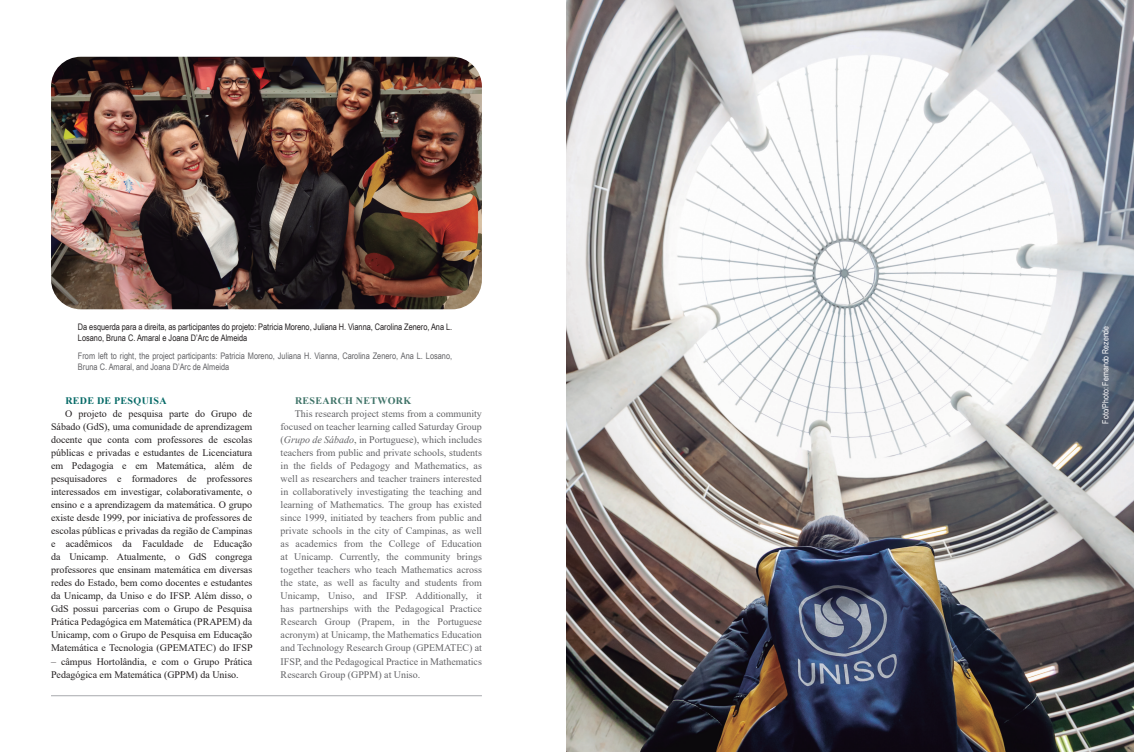
<style>
.page{position:relative;width:1134px;height:752px;background:#fff}
.page>*{position:absolute;margin:0;border:0;box-sizing:border-box;transform-origin:0 0}
.CORPO_PT{font:10px/13px "Times New Roman";color:#636366;text-align:justify}
.CORPO_PT-2{font:10px/13px "Times New Roman";color:#231f20;text-align:justify}
.CORPO_PT-3{font:700 10px "Times New Roman";letter-spacing:.035em;color:#3f7368}
.CORPO_PT-4{font:700 10px "Times New Roman";letter-spacing:.035em;color:#066a67}
.t1{font:9px/11px "Arial Narrow";color:#231f20}
.t2{font:9px/11px "Arial Narrow";color:#636366}
.t3{font:8.5px "Arial Narrow";color:#fff}
.s1{font-style:italic}
</style>
<div class="page">
<img style="left:567px;top:0;width:567px;height:751px">
<img style="left:51px;top:57px;width:431px;height:252px">
<hr style="left:51px;top:694px;width:431px;height:1px;background:#a8a9ad">
<p class="t1" style="left:78px;top:320px;width:376px">Da esquerda para a direita, as participantes do projeto: Patricia Moreno, Juliana H. Vianna, Carolina Zenero, Ana L.<br>Losano, Bruna C. Amaral e Joana D’Arc de Almeida</p>
<p class="t2" style="left:78px;top:350px;width:376px">From left to right, the project participants: Patricia Moreno, Juliana H. Vianna, Carolina Zenero, Ana L. Losano,<br>Bruna C. Amaral, and Joana D’Arc de Almeida</p>
<p class="CORPO_PT-4" style="left:65px;top:393px;width:103px">REDE DE PESQUISA</p>
<p class="CORPO_PT-2" style="left:51px;top:407px;width:203px;text-indent:14px">O projeto de pesquisa parte do Grupo de Sábado (GdS), uma comunidade de aprendizagem docente que conta com professores de escolas públicas e privadas e estudantes de Licenciatura em Pedagogia e em Matemática, além de pesquisadores e formadores de professores interessados em investigar, colaborativamente, o ensino e a aprendizagem da matemática. O grupo existe desde 1999, por iniciativa de professores de escolas públicas e privadas da região de Campinas e acadêmicos da Faculdade de Educação da Unicamp. Atualmente, o GdS congrega professores que ensinam matemática em diversas redes do Estado, bem como docentes e estudantes da Unicamp, da Uniso e do IFSP. Além disso, o GdS possui parcerias com o Grupo de Pesquisa Prática Pedagógica em Matemática (PRAPEM) da Unicamp, com o Grupo de Pesquisa em Educação Matemática e Tecnologia (GPEMATEC) do IFSP</p>
<p class="CORPO_PT-2" style="left:51px;top:654px;width:203px">– câmpus Hortolândia, e com o Grupo Prática<br>Pedagógica em Matemática (GPPM) da Uniso.</p>
<p class="CORPO_PT-3" style="left:295px;top:393px;width:118px">RESEARCH NETWORK</p>
<p class="CORPO_PT" style="left:281px;top:407px;width:203px;text-indent:14px">This research project stems from a community focused on teacher learning called Saturday Group (<span class="s1">Grupo de Sábado</span>, in Portuguese), which includes teachers from public and private schools, students in the fields of Pedagogy and Mathematics, as well as researchers and teacher trainers interested in collaboratively investigating the teaching and learning of Mathematics. The group has existed since 1999, initiated by teachers from public and private schools in the city of Campinas, as well as academics from the College of Education at Unicamp. Currently, the community brings together teachers who teach Mathematics across the state, as well as faculty and students from Unicamp, Uniso, and IFSP. Additionally, it has partnerships with the Pedagogical Practice Research Group (Prapem, in the Portuguese acronym) at Unicamp, the Mathematics Education and Technology Research Group (GPEMATEC) at IFSP, and the Pedagogical Practice in Mathematics Research Group (GPPM) at Uniso.</p>
<p class="t3" style="left:1099px;top:423px;width:99px;rotate:-90deg">Foto/Photo: Fernando Rezende</p>
</div>
